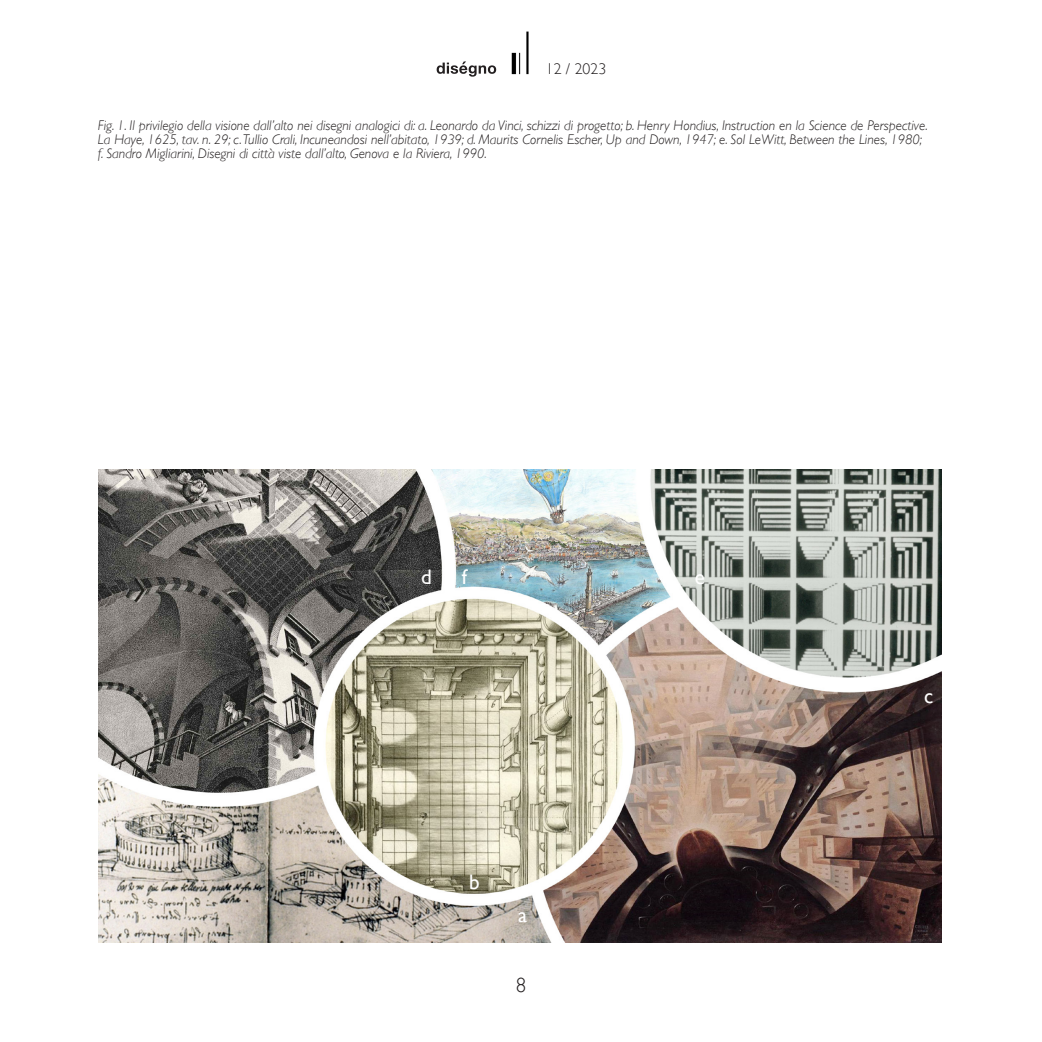
<style>
.page{position:relative;width:1042px;height:1042px;background:#fff}
.page>*{position:absolute;margin:0;border:0;box-sizing:border-box;transform-origin:0 0}
.t1{font:21px "Gill Sans";color:#fff}
.t2{font:300 21px "Gill Sans";color:#231f20}
.t3{font:300 15.75px "Gill Sans";color:#231f20}
.t4{font:italic 300 14px/14px "Gill Sans";color:#231f20}
</style>
<div class="page">
<img style="left:496px;top:31px;width:33px;height:44px">
<svg style="left:437px;top:61px;width:59px;height:16px"></svg>
<img style="left:98px;top:469px;width:844px;height:474px">
<p class="t3" style="left:546px;top:56px;width:62px">12 / 2023</p>
<p class="t4" style="left:98px;top:118px;width:831px">Fig. 1. Il privilegio della visione dall’alto nei disegni analogici di: a. Leonardo da Vinci, schizzi di progetto; b. Henry Hondius, Instruction en la Science de Perspective.<br>La Haye, 1625, tav. n. 29; c. Tullio Crali, Incuneandosi nell’abitato, 1939; d. Maurits Cornelis Escher, Up and Down, 1947; e. Sol LeWitt, Between the Lines, 1980;</p>
<p class="t4" style="left:98px;top:146px;width:390px">f. Sandro Migliarini, Disegni di città viste dall’alto, Genova e la Riviera, 1990.</p>
<p class="t1" style="left:421px;top:565px;width:12px">d</p>
<p class="t1" style="left:462px;top:565px;width:7px">f</p>
<p class="t1" style="left:695px;top:565px;width:12px">e</p>
<p class="t1" style="left:469px;top:869px;width:12px">b</p>
<p class="t1" style="left:518px;top:902px;width:10px">a</p>
<p class="t2" style="left:516px;top:968px;width:12px">8</p>
<p class="t1" style="left:924px;top:683px;width:11px">c</p>
</div>
